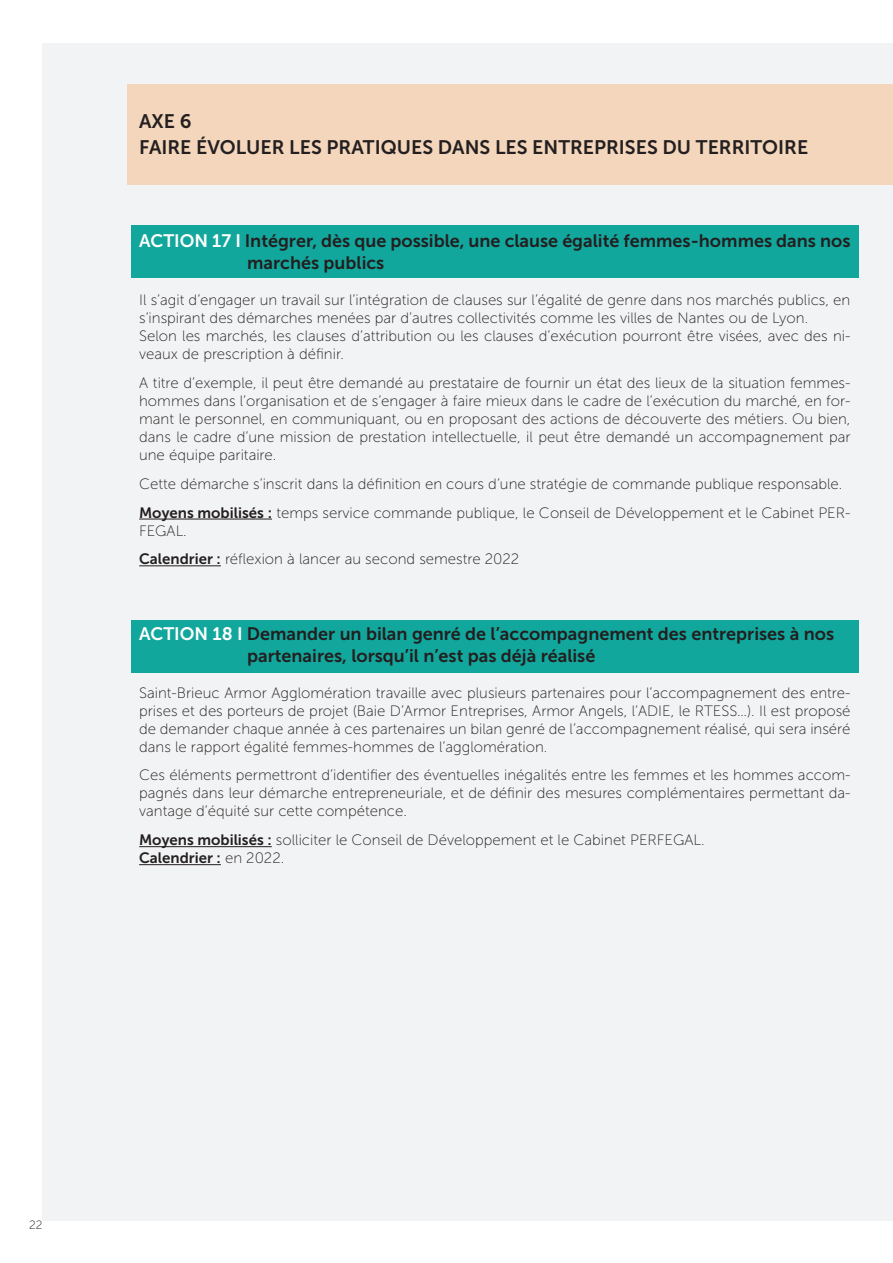
<style>
.page{position:relative;width:893px;height:1263px;background:#fff}
.page>*{position:absolute;margin:0;border:0;box-sizing:border-box;transform-origin:0 0}
.t1{font:19.5px "Museo Sans 700";color:#231f20}
.t2{font:18px "Museo Sans 700";color:#231f20}
.t3{font:15px/18px "Museo Sans 100";color:#231f20}
.t4{font:15px "Museo Sans 700";color:#231f20}
.t5{font:12px "Museo Sans 100";color:#231f20}
.s1{color:#fff}
.s2{font-family:"Museo Sans 700"}
.s3{font-family:"Museo Sans 100"}
</style>
<div class="page">
<div style="left:43px;top:43px;width:850px;height:1177px;background:#f2f3f4"></div>
<div style="left:128px;top:84px;width:765px;height:101px;background:#f3d6bb"></div>
<div style="left:131px;top:225px;width:727px;height:52px;background:#12a79d"></div>
<div style="left:131px;top:620px;width:727px;height:52px;background:#12a79d"></div>
<hr style="left:139px;top:519px;width:133px;height:1px;background:#231f20">
<hr style="left:139px;top:565px;width:82px;height:1px;background:#231f20">
<hr style="left:139px;top:846px;width:133px;height:1px;background:#231f20">
<hr style="left:139px;top:864px;width:82px;height:1px;background:#231f20">
<p class="t1" style="left:139px;top:111px;width:54px">AXE 6</p>
<p class="t1" style="left:139px;top:136px;width:671px">FAIRE ÉVOLUER LES PRATIQUES DANS LES ENTREPRISES DU TERRITOIRE</p>
<p class="t2" style="left:139px;top:231px;width:713px"><span class="s1">ACTION 17 I</span> Intégrer, dès que possible, une clause égalité femmes-hommes dans nos</p>
<p class="t2" style="left:247px;top:253px;width:139px">marchés publics</p>
<p class="t3" style="left:139px;top:291px;width:713px">Il s’agit d’engager un travail sur l’intégration de clauses sur l’égalité de genre dans nos marchés publics, en s’inspirant des démarches menées par d’autres collectivités comme les villes de Nantes ou de Lyon.</p>
<p class="t3" style="left:139px;top:327px;width:713px">Selon les marchés, les clauses d’attribution ou les clauses d’exécution pourront être visées, avec des ni&shy;veaux de prescription à définir.</p>
<p class="t3" style="left:139px;top:374px;width:713px;text-align:justify">A titre d’exemple, il peut être demandé au prestataire de fournir un état des lieux de la situation femmes&shy;hommes dans l’organisation et de s’engager à faire mieux dans le cadre de l’exécution du marché, en for&shy;mant le personnel, en communiquant, ou en proposant des actions de découverte des métiers. Ou bien, dans le cadre d’une mission de prestation intellectuelle, il peut être demandé un accompagnement par une équipe paritaire.</p>
<p class="t3" style="left:139px;top:475px;width:705px">Cette démarche s’inscrit dans la définition en cours d’une stratégie de commande publique responsable.</p>
<p class="t3" style="left:139px;top:503px;width:713px"><span class="s2">Moyens mobilisés :</span> temps service commande publique, le Conseil de Développement et le Cabinet PER-<br>FEGAL.</p>
<p class="t3" style="left:139px;top:550px;width:382px"><span class="s2">Calendrier :</span> réflexion à lancer au second semestre 2022</p>
<p class="t2" style="left:139px;top:624px;width:696px"><span class="s1">ACTION 18 I</span> Demander un bilan genré de l’accompagnement des entreprises à nos</p>
<p class="t2" style="left:247px;top:645px;width:350px">partenaires, lorsqu’il n’est pas déjà réalisé</p>
<p class="t3" style="left:139px;top:683px;width:713px;text-align:justify">Saint-Brieuc Armor Agglomération travaille avec plusieurs partenaires pour l’accompagnement des entre&shy;prises et des porteurs de projet (Baie D’Armor Entreprises, Armor Angels, l’ADIE, le RTESS…). Il est proposé de demander chaque année à ces partenaires un bilan genré de l’accompagnement réalisé, qui sera inséré dans le rapport égalité femmes-hommes de l’agglomération.</p>
<p class="t3" style="left:139px;top:766px;width:713px;text-align:justify">Ces éléments permettront d’identifier des éventuelles inégalités entre les femmes et les hommes accom&shy;pagnés dans leur démarche entrepreneuriale, et de définir des mesures complémentaires permettant da&shy;vantage d’équité sur cette compétence.</p>
<p class="t3" style="left:139px;top:831px;width:567px"><span class="s2">Moyens mobilisés :</span> solliciter le Conseil de Développement et le Cabinet PERFEGAL.</p>
<p class="t4" style="left:139px;top:850px;width:147px">Calendrier : <span class="s3">en 2022.</span></p>
<p class="t5" style="left:29px;top:1219px;width:15px">22</p>
</div>
